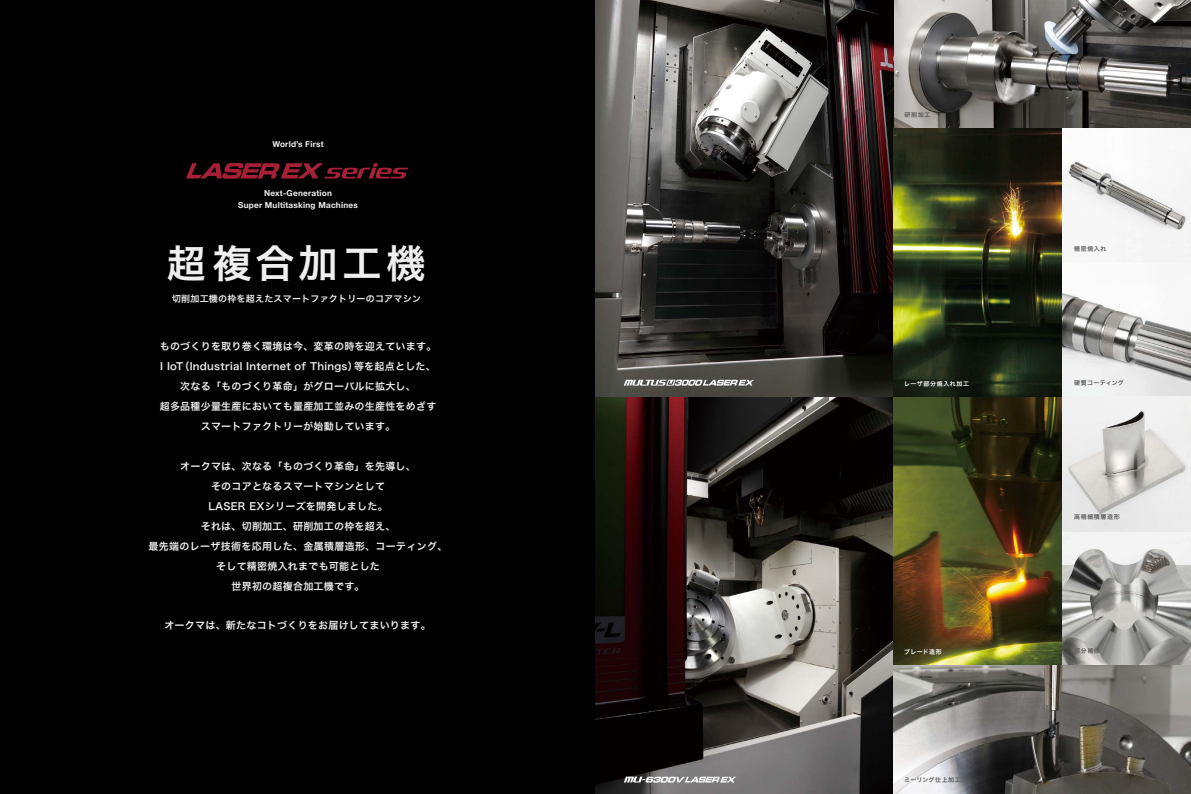
<style>
.page{position:relative;width:1191px;height:794px;background:#000}
.page>*{position:absolute;margin:0;border:0;box-sizing:border-box;transform-origin:0 0}
.t1{font:39px "Hira Kaku Pro W6";letter-spacing:.125em;color:#efefef}
.t2{font:10px/20px "Hira Kaku Pro W6";letter-spacing:.025em;color:#efefef;text-align:center}
.t3{font:9px "Hira Kaku Pro W6";letter-spacing:.025em;color:#efefef}
.t4{font:700 8.3px/11.4px "Helvetica Neue";letter-spacing:.025em;color:#efefef;text-align:center}
.t5{font:6px "Hira Kaku Pro W6";letter-spacing:.1em;color:#595757}
.t6{font:6px "Hira Kaku Pro W6";letter-spacing:.09em;color:#fff}
.t7{font:6px "Hira Kaku Pro W6";letter-spacing:.06em;color:#595757}
.t8{font:6px "Hira Kaku Pro W6";letter-spacing:.05em;color:#595757}
</style>
<div class="page">
<img style="left:595px;top:0;width:596px;height:794px">
<svg style="left:186px;top:163px;width:222px;height:16px"></svg>
<svg style="left:624px;top:776px;width:112px;height:6px"></svg>
<svg style="left:624px;top:380px;width:130px;height:6px"></svg>
<p class="t4" style="left:272px;top:138px;width:53px">World’s First</p>
<p class="t4" style="left:238px;top:187px;width:121px">Next-Generation<br>Super Multitasking Machines</p>
<h1 class="t1" style="left:167px;top:228px;width:260px">超複合加工機</h1>
<p class="t3" style="left:172px;top:290px;width:250px">切削加工機の枠を超えたスマートファクトリーのコアマシン</p>
<p class="t2" style="left:160px;top:336px;width:278px">ものづくりを取り巻く環境は今、変革の時を迎えています。<br>I IoT（Industrial Internet of Things）等を起点とした、次なる「ものづくり革命」がグローバルに拡大し、<br>超多品種少量生産においても量産加工並みの生産性をめざすスマートファクトリーが始動しています。</p>
<p class="t2" style="left:148px;top:456px;width:300px">オークマは、次なる「ものづくり革命」を先導し、<br>そのコアとなるスマートマシンとして<br>LASER EXシリーズを開発しました。<br>それは、切削加工、研削加工の枠を超え、<br>最先端のレーザ技術を応用した、金属積層造形、コーティング、そして精密焼入れまでも可能とした<br>世界初の超複合加工機です。</p>
<p class="t2" style="left:164px;top:615px;width:268px">オークマは、新たなコトづくりをお届けしてまいります。</p>
<p class="t5" style="left:904px;top:109px;width:27px">研削加工</p>
<p class="t6" style="left:904px;top:378px;width:66px">レーザ部分焼入れ加工</p>
<p class="t6" style="left:904px;top:646px;width:39px">ブレード造形</p>
<p class="t7" style="left:904px;top:774px;width:58px">ミーリング仕上加工</p>
<p class="t5" style="left:1074px;top:243px;width:34px">精密焼入れ</p>
<p class="t8" style="left:1074px;top:377px;width:51px">硬質コーティング</p>
<p class="t5" style="left:1074px;top:511px;width:47px">高精細積層造形</p>
<p class="t5" style="left:1074px;top:645px;width:27px">部分補修</p>
</div>
